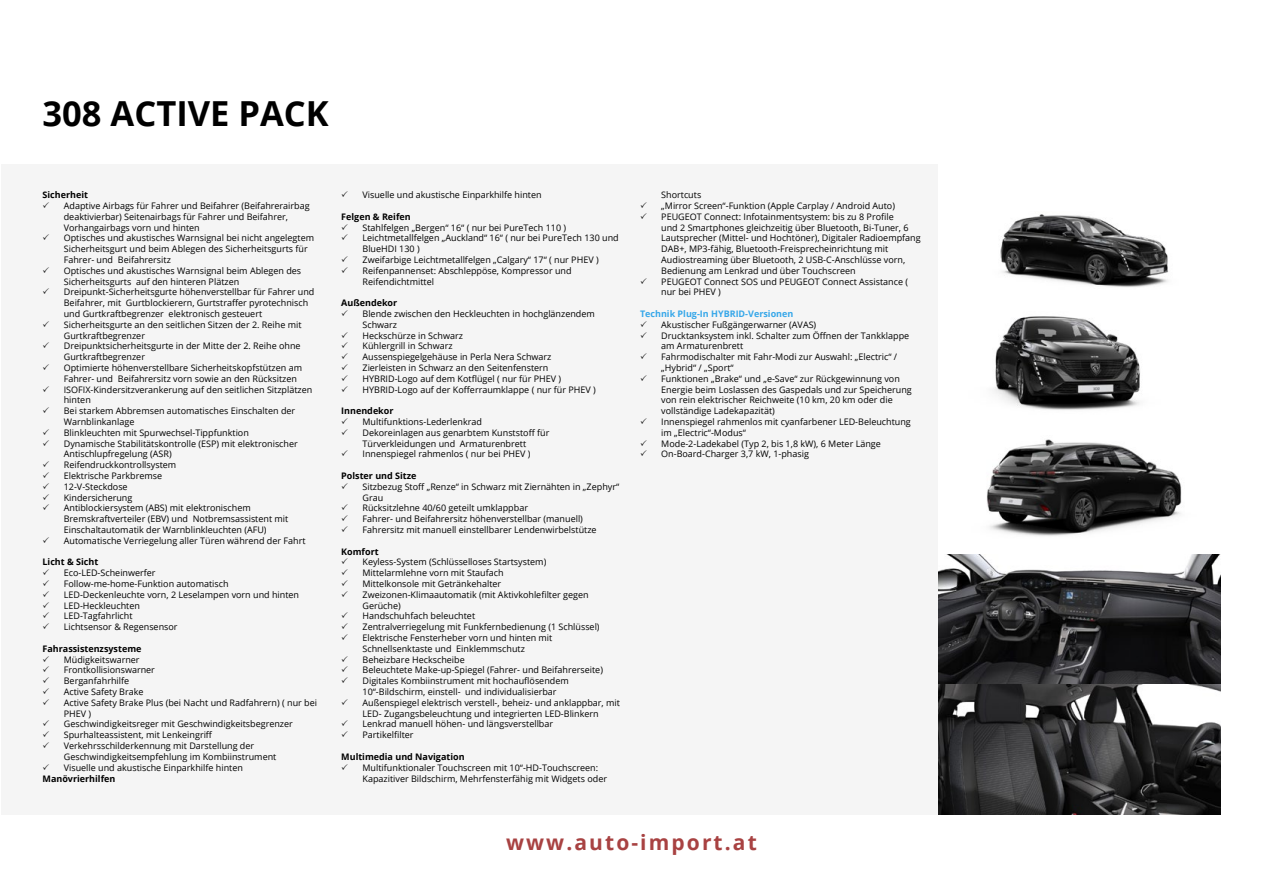
<style>
.page{position:relative;width:1263px;height:893px;background:#fff}
.page>*{position:absolute;margin:0;border:0;box-sizing:border-box;transform-origin:0 0}
.t1{font:700 34.5px "Open Sans";color:#000}
.t2{font:700 21px "Open Sans";letter-spacing:.1em;color:#a84242}
.t3{font:9px/10.8px "Open Sans";color:#000}
.t4{font:700 9px "Open Sans";color:#000}
.t5{font:700 9px "Open Sans";color:#36a7e9}
</style>
<div class="page">
<div style="left:1px;top:164px;width:938px;height:650px;background:#f5f5f5"></div>
<img style="left:939px;top:214px;width:281px;height:600px">
<p class="t1" style="left:43px;top:89px;width:288px">308 ACTIVE PACK</p>
<p class="t4" style="left:43px;top:189px;width:47px">Sicherheit</p>
<p class="t3" style="left:64px;top:200px;width:247px">Adaptive Airbags für Fahrer und Beifahrer (Beifahrerairbag deaktivierbar) Seitenairbags für Fahrer und Beifahrer,<br>Vorhangairbags vorn und hinten</p>
<p class="t3" style="left:64px;top:233px;width:252px">Optisches und akustisches Warnsignal bei nicht angelegtem<br>Sicherheitsgurt und beim Ablegen des Sicherheitsgurts für<br>Fahrer- und Beifahrersitz</p>
<p class="t3" style="left:64px;top:265px;width:239px">Optisches und akustisches Warnsignal beim Ablegen des<br>Sicherheitsgurts auf den hinteren Plätzen</p>
<p class="t3" style="left:64px;top:287px;width:252px">Dreipunkt-Sicherheitsgurte höhenverstellbar für Fahrer und<br>Beifahrer, mit Gurtblockierern, Gurtstraffer pyrotechnisch und Gurtkraftbegrenzer elektronisch gesteuert</p>
<p class="t3" style="left:64px;top:319px;width:239px">Sicherheitsgurte an den seitlichen Sitzen der 2. Reihe mit<br>Gurtkraftbegrenzer</p>
<p class="t3" style="left:64px;top:341px;width:238px">Dreipunktsicherheitsgurte in der Mitte der 2. Reihe ohne<br>Gurtkraftbegrenzer</p>
<p class="t3" style="left:64px;top:362px;width:240px">Optimierte höhenverstellbare Sicherheitskopfstützen am<br>Fahrer- und Beifahrersitz vorn sowie an den Rücksitzen</p>
<p class="t3" style="left:64px;top:384px;width:250px">ISOFIX-Kindersitzverankerung auf den seitlichen Sitzplätzen hinten</p>
<p class="t3" style="left:64px;top:405px;width:233px">Bei starkem Abbremsen automatisches Einschalten der<br>Warnblinkanlage</p>
<p class="t3" style="left:64px;top:427px;width:187px">Blinkleuchten mit Spurwechsel-Tippfunktion</p>
<p class="t3" style="left:64px;top:438px;width:236px">Dynamische Stabilitätskontrolle (ESP) mit elektronischer<br>Antischlupfregelung (ASR)</p>
<p class="t3" style="left:64px;top:459px;width:114px">Reifendruckkontrollsystem</p>
<p class="t3" style="left:64px;top:470px;width:100px">Elektrische Parkbremse</p>
<p class="t3" style="left:64px;top:481px;width:65px">12-V-Steckdose</p>
<p class="t3" style="left:64px;top:492px;width:70px">Kindersicherung</p>
<p class="t3" style="left:64px;top:503px;width:226px">Antiblockiersystem (ABS) mit elektronischem<br>Bremskraftverteiler (EBV) und Notbremsassistent mit<br>Einschaltautomatik der Warnblinkleuchten (AFU)</p>
<p class="t3" style="left:64px;top:535px;width:243px">Automatische Verriegelung aller Türen während der Fahrt</p>
<p class="t4" style="left:43px;top:556px;width:57px">Licht &amp; Sicht</p>
<p class="t3" style="left:64px;top:567px;width:93px">Eco-LED-Scheinwerfer</p>
<p class="t3" style="left:64px;top:578px;width:166px">Follow-me-home-Funktion automatisch</p>
<p class="t3" style="left:64px;top:589px;width:237px">LED-Deckenleuchte vorn, 2 Leselampen vorn und hinten</p>
<p class="t3" style="left:64px;top:600px;width:78px">LED-Heckleuchten</p>
<p class="t3" style="left:64px;top:611px;width:70px">LED-Tagfahrlicht</p>
<p class="t3" style="left:64px;top:621px;width:115px">Lichtsensor &amp; Regensensor</p>
<p class="t4" style="left:43px;top:642px;width:100px">Fahrassistenzsysteme</p>
<p class="t3" style="left:64px;top:654px;width:77px">Müdigkeitswarner</p>
<p class="t3" style="left:64px;top:665px;width:93px">Frontkollisionswarner</p>
<p class="t3" style="left:64px;top:675px;width:67px">Berganfahrhilfe</p>
<p class="t3" style="left:64px;top:686px;width:81px">Active Safety Brake</p>
<p class="t3" style="left:64px;top:697px;width:255px">Active Safety Brake Plus (bei Nacht und Radfahrern) ( nur bei<br>PHEV )</p>
<p class="t3" style="left:64px;top:719px;width:231px">Geschwindigkeitsreger mit Geschwindigkeitsbegrenzer</p>
<p class="t3" style="left:64px;top:729px;width:150px">Spurhalteassistent, mit Lenkeingriff</p>
<p class="t3" style="left:64px;top:740px;width:214px">Verkehrsschilderkennung mit Darstellung der<br>Geschwindigkeitsempfehlung im Kombiinstrument</p>
<p class="t3" style="left:64px;top:762px;width:181px">Visuelle und akustische Einparkhilfe hinten</p>
<p class="t4" style="left:43px;top:772px;width:74px">Manövrierhilfen</p>
<p class="t3" style="left:362px;top:189px;width:181px">Visuelle und akustische Einparkhilfe hinten</p>
<p class="t4" style="left:341px;top:210px;width:71px">Felgen &amp; Reifen</p>
<p class="t3" style="left:362px;top:222px;width:205px">Stahlfelgen „Bergen“ 16“ ( nur bei PureTech 110 )</p>
<p class="t3" style="left:362px;top:233px;width:258px">Leichtmetallfelgen „Auckland“ 16“ ( nur bei PureTech 130 und<br>BlueHDI 130 )</p>
<p class="t3" style="left:362px;top:254px;width:238px">Zweifarbige Leichtmetallfelgen „Calgary“ 17“ ( nur PHEV )</p>
<p class="t3" style="left:362px;top:265px;width:211px">Reifenpannenset: Abschleppöse, Kompressor und<br>Reifendichtmittel</p>
<p class="t4" style="left:341px;top:297px;width:58px">Außendekor</p>
<p class="t3" style="left:362px;top:308px;width:234px">Blende zwischen den Heckleuchten in hochglänzendem<br>Schwarz</p>
<p class="t3" style="left:362px;top:330px;width:102px">Heckschürze in Schwarz</p>
<p class="t3" style="left:362px;top:341px;width:92px">Kühlergrill in Schwarz</p>
<p class="t3" style="left:362px;top:351px;width:190px">Aussenspiegelgehäuse in Perla Nera Schwarz</p>
<p class="t3" style="left:362px;top:362px;width:187px">Zierleisten in Schwarz an den Seitenfenstern</p>
<p class="t3" style="left:362px;top:373px;width:200px">HYBRID-Logo auf dem Kotflügel ( nur für PHEV )</p>
<p class="t3" style="left:362px;top:384px;width:235px">HYBRID-Logo auf der Kofferraumklappe ( nur für PHEV )</p>
<p class="t4" style="left:341px;top:405px;width:54px">Innendekor</p>
<p class="t3" style="left:362px;top:416px;width:121px">Multifunktions-Lederlenkrad</p>
<p class="t3" style="left:362px;top:427px;width:188px">Dekoreinlagen aus genarbtem Kunststoff für<br>Türverkleidungen und Armaturenbrett</p>
<p class="t3" style="left:362px;top:449px;width:170px">Innenspiegel rahmenlos ( nur bei PHEV )</p>
<p class="t4" style="left:341px;top:469px;width:77px">Polster und Sitze</p>
<p class="t3" style="left:362px;top:481px;width:258px">Sitzbezug Stoff „Renze“ in Schwarz mit Ziernähten in „Zephyr“<br>Grau</p>
<p class="t3" style="left:362px;top:503px;width:167px">Rücksitzlehne 40/60 geteilt umklappbar</p>
<p class="t3" style="left:362px;top:513px;width:222px">Fahrer- und Beifahrersitz höhenverstellbar (manuell)</p>
<p class="t3" style="left:362px;top:524px;width:236px">Fahrersitz mit manuell einstellbarer Lendenwirbelstütze</p>
<p class="t4" style="left:341px;top:545px;width:39px">Komfort</p>
<p class="t3" style="left:362px;top:557px;width:185px">Keyless-System (Schlüsselloses Startsystem)</p>
<p class="t3" style="left:362px;top:567px;width:143px">Mittelarmlehne vorn mit Staufach</p>
<p class="t3" style="left:362px;top:578px;width:140px">Mittelkonsole mit Getränkehalter</p>
<p class="t3" style="left:362px;top:589px;width:228px">Zweizonen-Klimaautomatik (mit Aktivkohlefilter gegen<br>Gerüche)</p>
<p class="t3" style="left:362px;top:611px;width:114px">Handschuhfach beleuchtet</p>
<p class="t3" style="left:362px;top:621px;width:239px">Zentralverriegelung mit Funkfernbedienung (1 Schlüssel)</p>
<p class="t3" style="left:362px;top:632px;width:191px">Elektrische Fensterheber vorn und hinten mit<br>Schnellsenktaste und Einklemmschutz</p>
<p class="t3" style="left:362px;top:654px;width:104px">Beheizbare Heckscheibe</p>
<p class="t3" style="left:362px;top:665px;width:242px">Beleuchtete Make-up-Spiegel (Fahrer- und Beifahrerseite)</p>
<p class="t3" style="left:362px;top:675px;width:208px">Digitales Kombiinstrument mit hochauflösendem<br>10“-Bildschirm, einstell- und individualisierbar</p>
<p class="t3" style="left:362px;top:697px;width:259px">Außenspiegel elektrisch verstell-, beheiz- und anklappbar, mit<br>LED- Zugangsbeleuchtung und integrierten LED-Blinkern</p>
<p class="t3" style="left:362px;top:719px;width:192px">Lenkrad manuell höhen- und längsverstellbar</p>
<p class="t3" style="left:362px;top:729px;width:53px">Partikelfilter</p>
<p class="t4" style="left:341px;top:750px;width:125px">Multimedia und Navigation</p>
<p class="t3" style="left:362px;top:762px;width:246px">Multifunktionaler Touchscreen mit 10“-HD-Touchscreen:<br>Kapazitiver Bildschirm, Mehrfensterfähig mit Widgets oder</p>
<p class="t3" style="left:661px;top:189px;width:42px">Shortcuts</p>
<p class="t3" style="left:661px;top:200px;width:235px">„Mirror Screen“-Funktion (Apple Carplay / Android Auto)</p>
<p class="t3" style="left:661px;top:211px;width:261px">PEUGEOT Connect: Infotainmentsystem: bis zu 8 Profile<br>und 2 Smartphones gleichzeitig über Bluetooth, Bi-Tuner, 6<br>Lautsprecher (Mittel- und Hochtöner), Digitaler Radioempfang DAB+, MP3-fähig, Bluetooth-Freisprecheinrichtung mit Audiostreaming über Bluetooth, 2 USB-C-Anschlüsse vorn, Bedienung am Lenkrad und über Touchscreen</p>
<p class="t3" style="left:661px;top:276px;width:248px">PEUGEOT Connect SOS und PEUGEOT Connect Assistance ( nur bei PHEV )</p>
<p class="t5" style="left:640px;top:307px;width:155px">Technik Plug-In HYBRID-Versionen</p>
<p class="t3" style="left:661px;top:319px;width:157px">Akustischer Fußgängerwarner (AVAS)</p>
<p class="t3" style="left:661px;top:330px;width:249px">Drucktanksystem inkl. Schalter zum Öffnen der Tankklappe am Armaturenbrett</p>
<p class="t3" style="left:661px;top:351px;width:237px">Fahrmodischalter mit Fahr-Modi zur Auswahl: „Electric“ / „Hybrid“ / „Sport“</p>
<p class="t3" style="left:661px;top:373px;width:252px">Funktionen „Brake“ und „e-Save“ zur Rückgewinnung von Energie beim Loslassen des Gaspedals und zur Speicherung von rein elektrischer Reichweite (10 km, 20 km oder die vollständige Ladekapazität)</p>
<p class="t3" style="left:661px;top:416px;width:251px">Innenspiegel rahmenlos mit cyanfarbener LED-Beleuchtung im „Electric“-Modus“</p>
<p class="t3" style="left:661px;top:438px;width:221px">Mode-2-Ladekabel (Typ 2, bis 1,8 kW), 6 Meter Länge</p>
<p class="t3" style="left:661px;top:449px;width:149px">On-Board-Charger 3,7 kW, 1-phasig</p>
<p class="t2" style="left:506px;top:827px;width:252px">www.auto-import.at</p>
</div>
